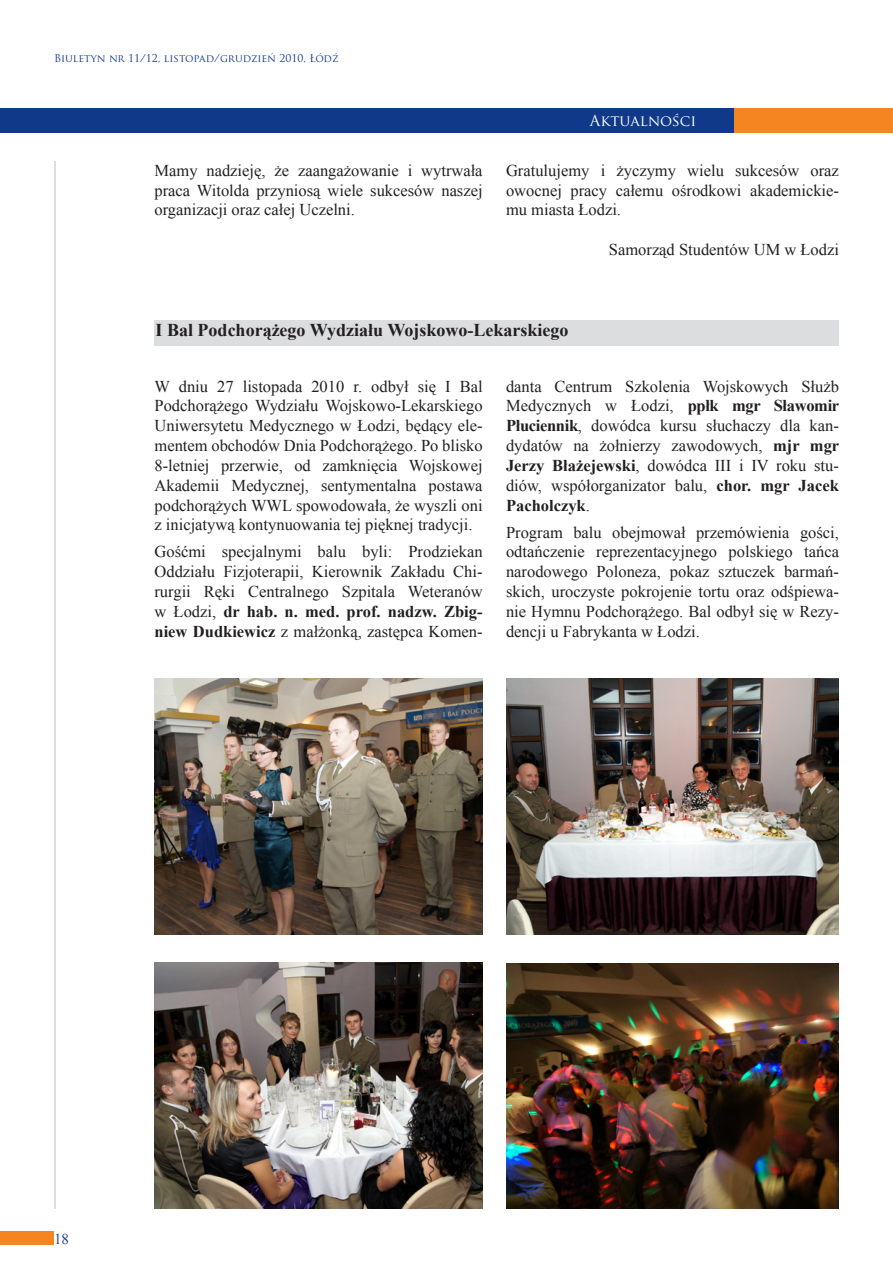
<style>
.page{position:relative;width:893px;height:1263px;background:#fff}
.page>*{position:absolute;margin:0;border:0;box-sizing:border-box;transform-origin:0 0}
.t1{font:700 18px "Times New Roman";color:#231f20}
.t2{font:16.5px/19.8px "Times New Roman";color:#231f20;text-align:justify}
.t3{font:15px "Trajan Pro";color:#fff}
.t4{font:15px "Times New Roman";color:#223f99}
.t5{font:10.5px "Trajan Pro";color:#103a89}
.s1{font-weight:700}
</style>
<div class="page">
<img style="left:154px;top:679px;width:329px;height:255px">
<div style="left:0;top:108px;width:893px;height:25px;background:#103a89"></div>
<div style="left:0;top:1231px;width:53px;height:14px;background:#f58520"></div>
<div style="left:735px;top:108px;width:158px;height:25px;background:#f58520"></div>
<div style="left:154px;top:320px;width:685px;height:26px;background:#dcdddf"></div>
<img style="left:154px;top:963px;width:329px;height:246px">
<img style="left:506px;top:679px;width:333px;height:255px">
<img style="left:506px;top:963px;width:333px;height:246px">
<hr style="left:54px;top:161px;width:1px;height:1048px;background:#dcdddf">
<p class="t5" style="left:54px;top:51px;width:286px">Biuletyn nr 11/12, listopad/grudzień 2010, Łódź</p>
<p class="t2" style="left:154px;top:160px;width:330px">Mamy nadzieję, że zaangażowanie i wytrwała praca Witolda przyniosą wiele sukcesów naszej organizacji oraz całej Uczelni.</p>
<p class="t3" style="left:590px;top:111px;width:108px">Aktualności</p>
<p class="t2" style="left:506px;top:160px;width:334px">Gratulujemy i życzymy wielu sukcesów oraz owocnej pracy całemu ośrodkowi akademickie&shy;mu miasta Łodzi.</p>
<p class="t2" style="left:609px;top:239px;width:232px">Samorząd Studentów UM w Łodzi</p>
<p class="t1" style="left:156px;top:317px;width:414px">I Bal Podchorążego Wydziału Wojskowo-Lekarskiego</p>
<p class="t2" style="left:154px;top:376px;width:330px">W dniu 27 listopada 2010 r. odbył się I Bal Podchorążego Wydziału Wojskowo-Lekarskiego Uniwersytetu Medycznego w Łodzi, będący ele&shy;mentem obchodów Dnia Podchorążego. Po blisko 8-letniej przerwie, od zamknięcia Wojskowej Akademii Medycznej, sentymentalna postawa podchorążych WWL spowodowała, że wyszli oni z inicjatywą kontynuowania tej pięknej tradycji.</p>
<p class="t2" style="left:154px;top:542px;width:330px">Gośćmi specjalnymi balu byli: Prodziekan Oddziału Fizjoterapii, Kierownik Zakładu Chi&shy;rurgii Ręki Centralnego Szpitala Weteranów w Łodzi, <span class="s1">dr hab. n. med. prof. nadzw. Zbig&shy;niew Dudkiewicz</span> z małżonką, zastępca Komen-</p>
<p class="t2" style="left:506px;top:376px;width:335px">danta Centrum Szkolenia Wojskowych Służb Medycznych w Łodzi, <span class="s1">ppłk mgr Sławomir Płuciennik</span>, dowódca kursu słuchaczy dla kan&shy;dydatów na żołnierzy zawodowych, <span class="s1">mjr mgr Jerzy Błażejewski</span>, dowódca III i IV roku stu&shy;diów, współorganizator balu, <span class="s1">chor. mgr Jacek Pacholczyk</span>.</p>
<p class="t2" style="left:506px;top:522px;width:334px">Program balu obejmował przemówienia gości, odtańczenie reprezentacyjnego polskiego tańca narodowego Poloneza, pokaz sztuczek barmań&shy;skich, uroczyste pokrojenie tortu oraz odśpiewa&shy;nie Hymnu Podchorążego. Bal odbył się w Rezy&shy;dencji u Fabrykanta w Łodzi.</p>
<p class="t4" style="left:54px;top:1229px;width:16px">18</p>
</div>
